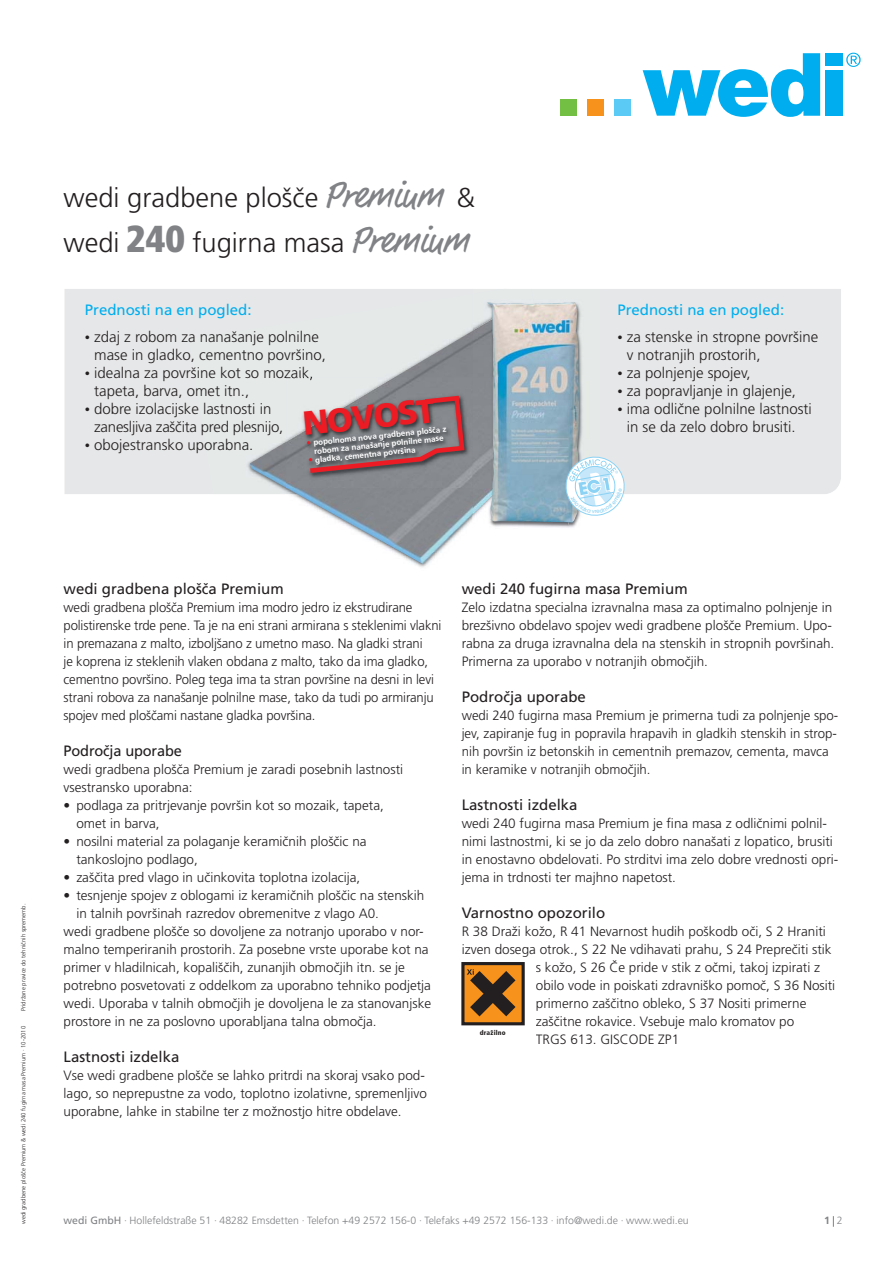
<style>
.page{position:relative;width:893px;height:1263px;background:#fff}
.page>*{position:absolute;margin:0;border:0;box-sizing:border-box;transform-origin:0 0}
.t1{font:900 33.45px "Frutiger LT Com";color:#ed1c24}
.t2{font:300 27.3px/45px "Frutiger LT Com";color:#231f20}
.t3{font:300 15px/18px "Frutiger LT Com";color:#231f20}
.t4{font:15px "Frutiger LT Com";color:#231f20}
.t5{font:15px "Frutiger LT Com";color:#00aeef}
.t6{font:300 13.5px/18px "Frutiger LT Com";color:#231f20}
.t7{font:300 10.5px "Frutiger LT Com";color:#808285}
.t8{font:700 10.5px "Frutiger LT Com";color:#808285}
.t9{font:700 7.95px/8.7px "Frutiger LT Com";color:#fff;text-align:center}
.t10{font:900 condensed 6.75px "Frutiger LT Std";letter-spacing:.035em;color:#231f20}
.t11{font:300 6px "Frutiger LT Com";color:#231f20}
.s1{font-family:"Market";font-weight:400;font-size:37.5px;color:#808285}
.s2{font-family:"Notepad";font-weight:400;font-size:37.5px;color:#808285}
.s3{font-family:"Frutiger LT Std";font-weight:900;font-stretch:condensed;font-size:37.5px;color:#808285}
.s4{font-size:10.5px}
.s5{font-size:9px;color:#ed1c24}
.s6{font-weight:400}
.s7{font-weight:300}
</style>
<div class="page">
<div style="left:64px;top:289px;width:777px;height:205px;background:#e6e7e8"></div>
<div style="left:188px;top:294px;width:285px;height:200px;background:#e5e9e8"></div>
<img style="left:250px;top:310px;width:223px;height:254px">
<div style="left:560px;top:99px;width:17px;height:17px;background:#72bf44"></div>
<div style="left:587px;top:99px;width:17px;height:17px;background:#f7931d"></div>
<div style="left:614px;top:99px;width:17px;height:17px;background:#5bcbf5"></div>
<svg style="left:643px;top:53px;width:177px;height:64px"></svg>
<div style="left:825px;top:53px;width:17px;height:12px;background:#00aeef"></div>
<div style="left:825px;top:70px;width:17px;height:46px;background:#00aeef"></div>
<svg style="left:846px;top:53px;width:14px;height:14px"></svg>
<img style="left:571px;top:517px;width:9px;height:11px">
<img style="left:564px;top:289px;width:36px;height:168px">
<img style="left:473px;top:515px;width:98px;height:13px">
<img style="left:473px;top:289px;width:91px;height:21px">
<img style="left:473px;top:310px;width:14px;height:205px">
<img style="left:487px;top:302px;width:92px;height:221px">
<img style="left:286px;top:377px;width:206px;height:111px">
<img style="left:492px;top:377px;width:12px;height:111px">
<svg style="left:310px;top:396px;width:154px;height:77px;background:#7c6c70"></svg>
<div style="left:463px;top:964px;width:60px;height:60px;background:#f7931d"></div>
<div style="left:462px;top:962px;width:63px;height:63px;border:3px solid #231f20"></div>
<svg style="left:467px;top:969px;width:48px;height:47px"></svg>
<svg style="left:566px;top:457px;width:61px;height:60px"></svg>
<h2 class="t2" style="left:64px;top:177px;width:413px">wedi gradbene plošče <span class="s1">Pre</span><span class="s2">m</span><span class="s1">iu</span><span class="s2">m</span> &amp; wedi <span class="s3">240</span> fugirna masa <span class="s1">Pre</span><span class="s2">m</span><span class="s1">iu</span><span class="s2">m</span></h2>
<p class="t5" style="left:85px;top:304px;width:168px">Prednosti na en pogled:</p>
<p class="t3" style="left:94px;top:329px;width:233px;text-indent:-9px"><span class="s4">•</span> zdaj z robom za nanašanje polnilne mase in gladko, cementno površino,</p>
<p class="t3" style="left:94px;top:365px;width:221px;text-indent:-9px"><span class="s4">•</span> idealna za površine kot so mozaik, tapeta, barva, omet itn.,</p>
<p class="t3" style="left:94px;top:401px;width:191px;text-indent:-9px"><span class="s4">•</span> dobre izolacijske lastnosti in zanesljiva zaščita pred plesnijo,</p>
<p class="t3" style="left:85px;top:437px;width:170px"><span class="s4">•</span> obojestransko uporabna.</p>
<h1 class="t1" style="left:301px;top:404px;width:134px;rotate:-6deg">NOVOST</h1>
<p class="t9" style="left:306px;top:440px;width:142px;rotate:-6deg"><span class="s5">•</span> popolnoma nova gradbena plošča z robom za nanašanje polnilne mase</p>
<p class="t9" style="left:308px;top:457px;width:109px;rotate:-6deg"><span class="s5">•</span> gladka, cementna površina</p>
<p class="t5" style="left:617px;top:304px;width:168px">Prednosti na en pogled:</p>
<p class="t3" style="left:627px;top:329px;width:193px;text-indent:-9px"><span class="s4">•</span> za stenske in stropne površine v notranjih prostorih,</p>
<p class="t3" style="left:617px;top:365px;width:135px"><span class="s4">•</span> za polnjenje spojev,</p>
<p class="t3" style="left:617px;top:383px;width:180px"><span class="s4">•</span> za popravljanje in glajenje,</p>
<p class="t3" style="left:617px;top:401px;width:196px"><span class="s4">•</span> ima odlične polnilne lastnosti</p>
<p class="t3" style="left:627px;top:419px;width:170px">in se da zelo dobro brusiti.</p>
<p class="t11" style="left:21px;top:1011px;width:109px;rotate:-90deg">Pridržane pravice do tehničnih sprememb.</p>
<p class="t11" style="left:21px;top:1224px;width:200px;rotate:-90deg">wedi gradbene plošče Premium &amp; wedi 240 fugirna masa Premium · 10-2010</p>
<p class="t4" style="left:64px;top:583px;width:222px">wedi gradbena plošča Premium</p>
<p class="t6" style="left:64px;top:599px;width:379px">wedi gradbena plošča Premium ima modro jedro iz ekstrudirane polistirenske trde pene. Ta je na eni strani armirana s steklenimi vlakni in premazana z malto, izboljšano z umetno maso. Na gladki strani<br>je koprena iz steklenih vlaken obdana z malto, tako da ima gladko, cementno površino. Poleg tega ima ta stran površine na desni in levi strani robova za nanašanje polnilne mase, tako da tudi po armiranju spojev med ploščami nastane gladka površina.</p>
<p class="t4" style="left:64px;top:745px;width:120px">Področja uporabe</p>
<p class="t6" style="left:64px;top:761px;width:341px">wedi gradbena plošča Premium je zaradi posebnih lastnosti vsestransko uporabna:</p>
<p class="t6" style="left:76px;top:797px;width:309px;text-indent:-13px">• podlaga za pritrjevanje površin kot so mozaik, tapeta, omet in barva,</p>
<p class="t6" style="left:76px;top:833px;width:292px;text-indent:-13px">• nosilni material za polaganje keramičnih ploščic na tankoslojno podlago,</p>
<p class="t6" style="left:64px;top:869px;width:298px">• zaščita pred vlago in učinkovita toplotna izolacija,</p>
<p class="t6" style="left:64px;top:887px;width:362px">• tesnjenje spojev z oblogami iz keramičnih ploščic na stenskih</p>
<p class="t6" style="left:76px;top:905px;width:304px">in talnih površinah razredov obremenitve z vlago A0.</p>
<p class="t6" style="left:64px;top:923px;width:362px">wedi gradbene plošče so dovoljene za notranjo uporabo v nor-</p>
<p class="t6" style="left:64px;top:941px;width:367px">malno temperiranih prostorih. Za posebne vrste uporabe kot na</p>
<p class="t6" style="left:64px;top:959px;width:343px">primer v hladilnicah, kopališčih, zunanjih območjih itn. se je</p>
<p class="t6" style="left:64px;top:977px;width:369px">potrebno posvetovati z oddelkom za uporabno tehniko podjetja</p>
<p class="t6" style="left:64px;top:995px;width:369px">wedi. Uporaba v talnih območjih je dovoljena le za stanovanjske</p>
<p class="t6" style="left:64px;top:1013px;width:315px">prostore in ne za poslovno uporabljana talna območja.</p>
<p class="t4" style="left:64px;top:1051px;width:117px">Lastnosti izdelka</p>
<p class="t6" style="left:64px;top:1067px;width:365px">Vse wedi gradbene plošče se lahko pritrdi na skoraj vsako pod&shy;lago, so neprepustne za vodo, toplotno izolativne, spremenljivo uporabne, lahke in stabilne ter z možnostjo hitre obdelave.</p>
<p class="t4" style="left:462px;top:583px;width:227px">wedi 240 fugirna masa Premium</p>
<p class="t6" style="left:462px;top:599px;width:374px">Zelo izdatna specialna izravnalna masa za optimalno polnjenje in brezšivno obdelavo spojev wedi gradbene plošče Premium. Upo&shy;rabna za druga izravnalna dela na stenskih in stropnih površinah.<br>Primerna za uporabo v notranjih območjih.</p>
<p class="t4" style="left:462px;top:691px;width:126px">Področja uporabe</p>
<p class="t6" style="left:462px;top:707px;width:378px">wedi 240 fugirna masa Premium je primerna tudi za polnjenje spo&shy;jev, zapiranje fug in popravila hrapavih in gladkih stenskih in strop&shy;nih površin iz betonskih in cementnih premazov, cementa, mavca in keramike v notranjih območjih.</p>
<p class="t4" style="left:462px;top:799px;width:117px">Lastnosti izdelka</p>
<p class="t6" style="left:462px;top:815px;width:378px">wedi 240 fugirna masa Premium je fina masa z odličnimi polnil&shy;nimi lastnostmi, ki se jo da zelo dobro nanašati z lopatico, brusiti in enostavno obdelovati. Po strditvi ima zelo dobre vrednosti opri&shy;jema in trdnosti ter majhno napetost.</p>
<p class="t4" style="left:462px;top:907px;width:145px">Varnostno opozorilo</p>
<p class="t6" style="left:462px;top:923px;width:366px">R 38 Draži kožo, R 41 Nevarnost hudih poškodb oči, S 2 Hraniti</p>
<p class="t6" style="left:462px;top:941px;width:371px">izven dosega otrok., S 22 Ne vdihavati prahu, S 24 Preprečiti stik</p>
<p class="t6" style="left:536px;top:959px;width:286px">s kožo, S 26 Če pride v stik z očmi, takoj izpirati z</p>
<p class="t6" style="left:536px;top:977px;width:301px">obilo vode in poiskati zdravniško pomoč, S 36 Nositi</p>
<p class="t6" style="left:536px;top:995px;width:272px">primerno zaščitno obleko, S 37 Nositi primerne</p>
<p class="t6" style="left:536px;top:1013px;width:260px">zaščitne rokavice. Vsebuje malo kromatov po</p>
<p class="t6" style="left:536px;top:1031px;width:145px">TRGS 613. GISCODE ZP1</p>
<p class="t10" style="left:480px;top:1029px;width:27px">dražilno</p>
<p class="t7" style="left:64px;top:1216px;width:627px"><span class="s6">wedi GmbH</span> · Hollefeldstraße 51 · 48282 Emsdetten · Telefon +49 2572 156-0 · Telefaks +49 2572 156-133 · info@wedi.de · www.wedi.eu</p>
<p class="t8" style="left:824px;top:1215px;width:20px">1 <span class="s7">2</span></p>
</div>
